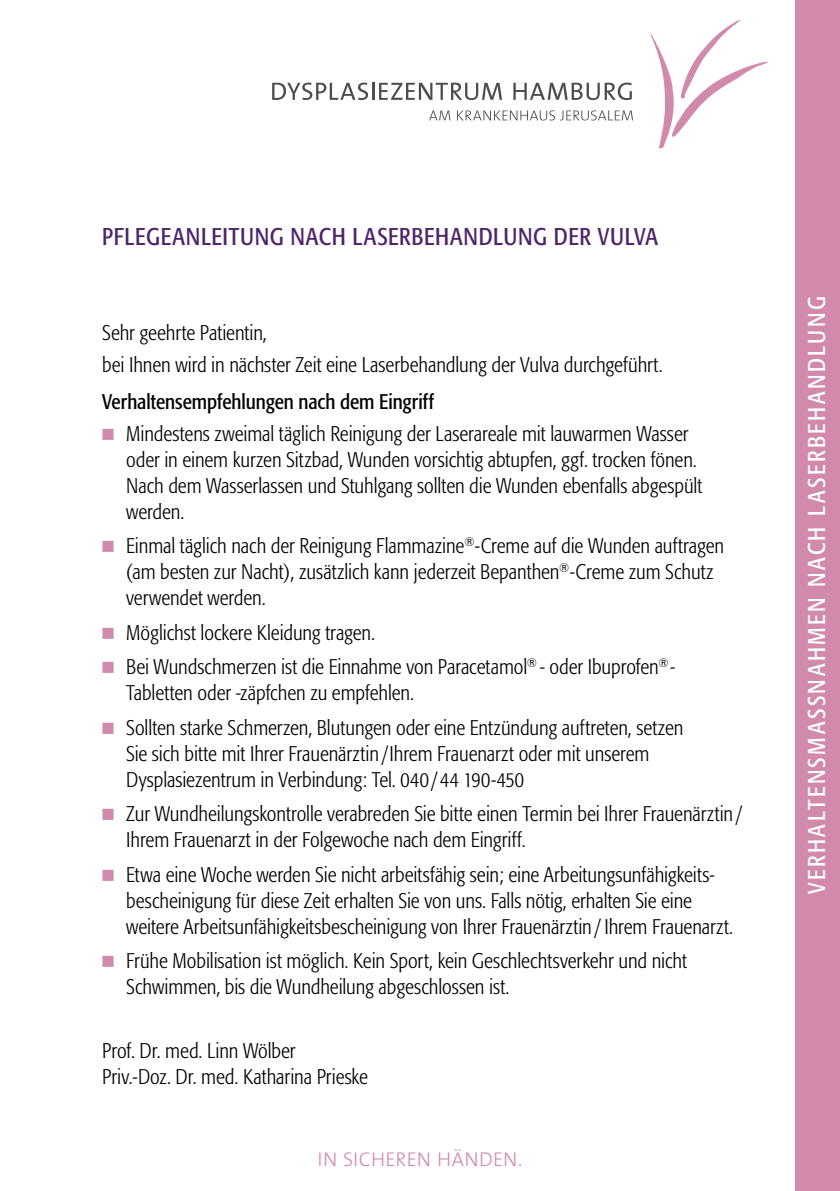
<style>
.page{position:relative;width:840px;height:1191px;background:#fff}
.page>*{position:absolute;margin:0;border:0;box-sizing:border-box;transform-origin:0 0}
.t1{font:condensed 24px "Formata";letter-spacing:.025em;color:#4f256a}
.t2{font:condensed 24px "Formata";letter-spacing:.1em;color:#fff}
.t3{font:300 condensed 21px/26px "Formata";letter-spacing:-.005em;color:#000}
.t4{font:condensed 21px "Formata";color:#000}
.t5{font:300 20px "The Sans";letter-spacing:.015em;color:#d189ac}
.s1{color:#d189ac}
</style>
<div class="page">
<svg style="left:650px;top:20px;width:117px;height:128px"></svg>
<svg style="left:272px;top:83px;width:96px;height:17px"></svg>
<hr style="left:371px;top:83px;width:3px;height:17px;background:#4d4d4f">
<svg style="left:379px;top:83px;width:122px;height:17px"></svg>
<svg style="left:513px;top:83px;width:118px;height:17px"></svg>
<svg style="left:429px;top:110px;width:21px;height:10px"></svg>
<svg style="left:457px;top:110px;width:175px;height:10px"></svg>
<div style="left:795px;top:0;width:44px;height:1191px;background:#d189ac"></div>
<p class="t1" style="left:102px;top:222px;width:557px">PFLEGEANLEITUNG NACH LASERBEHANDLUNG DER VULVA</p>
<p class="t3" style="left:102px;top:317px;width:561px;line-height:31.6px">Sehr geehrte Patientin,<br>bei Ihnen wird in nächster Zeit eine Laserbehandlung der Vulva durchgeführt.</p>
<p class="t4" style="left:102px;top:389px;width:333px">Verhaltensempfehlungen nach dem Eingriff</p>
<p class="t3" style="left:126px;top:420px;width:577px;text-indent:-24px"><span class="s1">■</span> Mindestens zweimal täglich Reinigung der Laserareale mit lauwarmen Wasser oder in einem kurzen Sitzbad, Wunden vorsichtig abtupfen, ggf. trocken fönen.<br>Nach dem Wasserlassen und Stuhlgang sollten die Wunden ebenfalls abgespült werden.</p>
<p class="t3" style="left:126px;top:533px;width:599px;text-indent:-24px"><span class="s1">■</span> Einmal täglich nach der Reinigung Flammazine<sup>®</sup>-Creme auf die Wunden auftragen (am besten zur Nacht), zusätzlich kann jederzeit Bepanthen<sup>®</sup>-Creme zum Schutz verwendet werden.</p>
<p class="t3" style="left:102px;top:619px;width:274px"><span class="s1">■</span> Möglichst lockere Kleidung tragen.</p>
<p class="t3" style="left:126px;top:654px;width:550px;text-indent:-24px"><span class="s1">■</span> Bei Wundschmerzen ist die Einnahme von Paracetamol<sup>®</sup> - oder Ibuprofen<sup>®</sup> -<br>Tabletten oder -zäpfchen zu empfehlen.</p>
<p class="t3" style="left:126px;top:714px;width:558px;text-indent:-24px"><span class="s1">■</span> Sollten starke Schmerzen, Blutungen oder eine Entzündung auftreten, setzen<br>Sie sich bitte mit Ihrer Frauenärztin /Ihrem Frauenarzt oder mit unserem<br>Dysplasiezentrum in Verbindung: Tel. 040 /44 190-450</p>
<p class="t3" style="left:126px;top:801px;width:617px;text-indent:-24px"><span class="s1">■</span> Zur Wundheilungskontrolle verabreden Sie bitte einen Termin bei Ihrer Frauenärztin /<br>Ihrem Frauenarzt in der Folgewoche nach dem Eingriff.</p>
<p class="t3" style="left:126px;top:861px;width:608px;text-indent:-24px"><span class="s1">■</span> Etwa eine Woche werden Sie nicht arbeitsfähig sein; eine Arbeitungsunfähigkeits&shy;bescheinigung für diese Zeit erhalten Sie von uns. Falls nötig, erhalten Sie eine weitere Arbeitsunfähigkeitsbescheinigung von Ihrer Frauenärztin / Ihrem Frauenarzt.</p>
<p class="t3" style="left:126px;top:948px;width:562px;text-indent:-24px"><span class="s1">■</span> Frühe Mobilisation ist möglich. Kein Sport, kein Geschlechtsverkehr und nicht<br>Schwimmen, bis die Wundheilung abgeschlossen ist.</p>
<p class="t3" style="left:102px;top:1037px;width:267px">Prof. Dr. med. Linn Wölber<br>Priv.-Doz. Dr. med. Katharina Prieske</p>
<p class="t5" style="left:317px;top:1142px;width:206px">IN SICHEREN HÄNDEN.</p>
<p class="t2" style="left:802px;top:894px;width:599px;rotate:-90deg">VERHALTENSMASSNAHMEN NACH LASERBEHANDLUNG</p>
</div>
